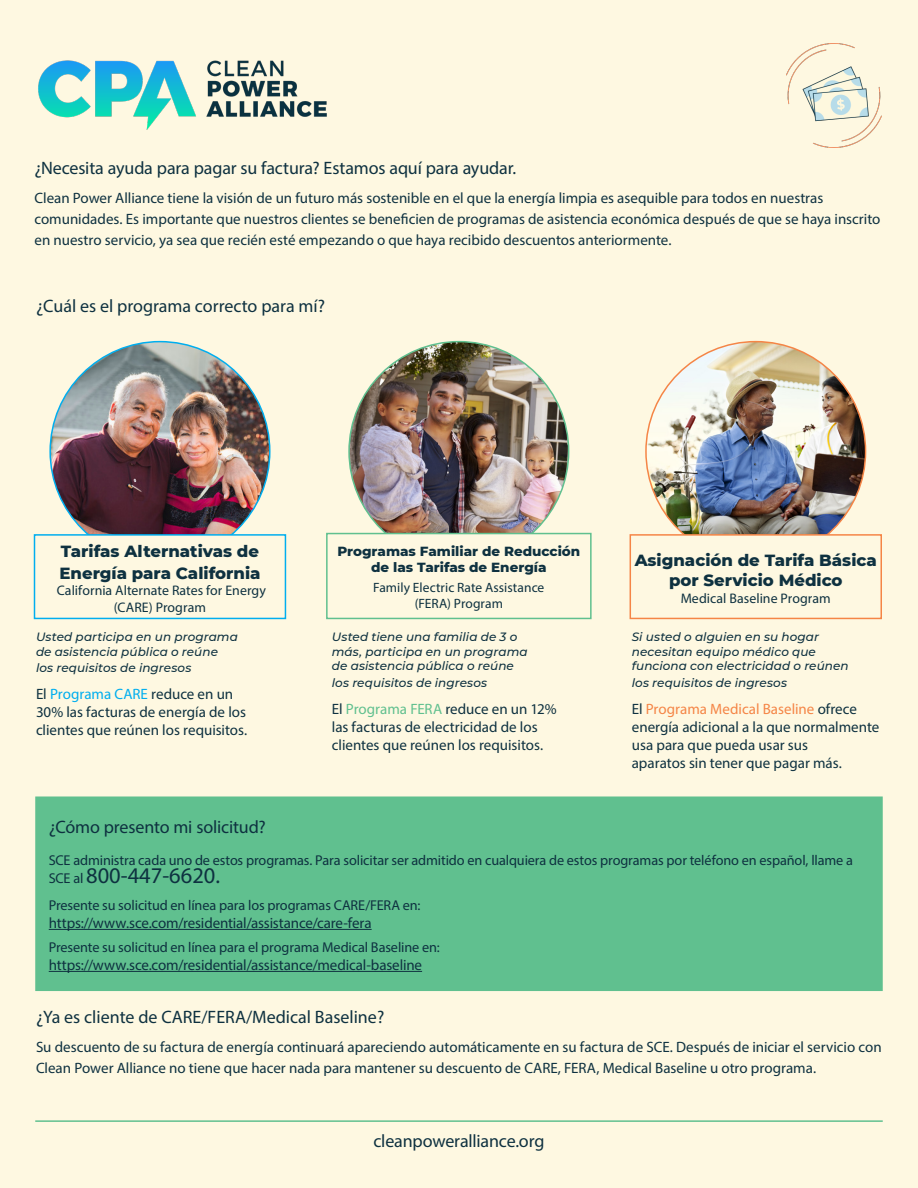
<style>
.page{position:relative;width:918px;height:1188px;background:#fef8e1}
.page>*{position:absolute;margin:0;border:0;box-sizing:border-box;transform-origin:0 0}
.t1{font:22.5px "Myriad Pro";color:#0e3140}
.t2{font:18px "Myriad Pro";letter-spacing:-.005em;color:#0e3140}
.t3{font:800 16.5px/21.6px "Montserrat";color:#0e3140}
.t4{font:15px/18px "Myriad Pro";color:#0e3140}
.t5{font:14.25px "Myriad Pro";letter-spacing:-.01em;color:#0e3140}
.t6{font:13.8px/16.6px "Myriad Pro";color:#0e3140;text-align:center}
.t7{font:800 13.5px/16.2px "Montserrat";color:#0e3140;text-align:center}
.t8{font:13.5px/16.2px "Myriad Pro";color:#0e3140;text-align:center}
.t9{font:italic 500 12px/14.4px "Montserrat";letter-spacing:.005em;color:#0e3140}
.s1{color:#00aeef}
.s2{color:#60c08f}
.s3{color:#f58546}
.s4{font-size:14.25px}
</style>
<div class="page">
<img style="left:646px;top:342px;width:220px;height:192px">
<img style="left:38px;top:61px;width:289px;height:69px">
<img style="left:786px;top:44px;width:96px;height:104px">
<img style="left:50px;top:342px;width:220px;height:219px;border-radius:110px">
<img style="left:349px;top:342px;width:220px;height:219px;border-radius:110px">
<div style="left:34px;top:535px;width:251px;height:83px;background:#fef8e1"></div>
<div style="left:34px;top:534px;width:252px;height:85px;border:2px solid #00aeef"></div>
<div style="left:327px;top:534px;width:264px;height:84px;background:#fef8e1"></div>
<div style="left:326px;top:533px;width:266px;height:86px;border:2px solid #60c08f"></div>
<div style="left:630px;top:534px;width:252px;height:85px;border:2px solid #f58546"></div>
<div style="left:36px;top:797px;width:846px;height:193px;background:#60c08f"></div>
<hr style="left:49px;top:929px;width:323px;height:1px;background:#0e3140">
<hr style="left:49px;top:971px;width:373px;height:1px;background:#0e3140">
<div style="left:35px;top:796px;width:848px;height:195px;border:2px solid #60c08f"></div>
<hr style="left:35px;top:1120px;width:848px;height:2px;background:#60c08f">
<p class="t2" style="left:34px;top:157px;width:483px">¿Necesita ayuda para pagar su factura? Estamos aquí para ayudar.</p>
<p class="t4" style="left:34px;top:187px;width:847px;line-height:21px">Clean Power Alliance tiene la visión de un futuro más sostenible en el que la energía limpia es asequible para todos en nuestras comunidades. Es importante que nuestros clientes se beneficien de programas de asistencia económica después de que se haya inscrito en nuestro servicio, ya sea que recién esté empezando o que haya recibido descuentos anteriormente.</p>
<p class="t2" style="left:36px;top:295px;width:291px">¿Cuál es el programa correcto para mí?</p>
<p class="t3" style="left:59px;top:540px;width:203px">Tarifas Alternativas de<br>Energía para California</p>
<p class="t6" style="left:57px;top:582px;width:211px">California Alternate Rates for Energy (CARE) Program</p>
<p class="t8" style="left:373px;top:579px;width:173px">Family Electric Rate Assistance (FERA) Program</p>
<p class="t7" style="left:337px;top:542px;width:244px">Programas Familiar de Reducción de las Tarifas de Energía</p>
<p class="t9" style="left:36px;top:629px;width:203px">Usted participa en un programa de asistencia pública o reúne</p>
<p class="t9" style="left:36px;top:660px;width:157px">los requisitos de ingresos</p>
<p class="t4" style="left:36px;top:685px;width:213px">El <span class="s1">Programa CARE</span> reduce en un<br>30% las facturas de energía de los clientes que reúnen los requisitos.</p>
<p class="t9" style="left:332px;top:629px;width:197px">Usted tiene una familia de 3 o más, participa en un programa de asistencia pública o reúne</p>
<p class="t9" style="left:332px;top:675px;width:157px">los requisitos de ingresos</p>
<p class="t4" style="left:332px;top:699px;width:226px">El <span class="s2">Programa FERA</span> reduce en un 12% las facturas de electricidad de los clientes que reúnen los requisitos.</p>
<p class="t3" style="left:635px;top:550px;width:244px;line-height:19.8px;text-align:center">Asignación de Tarifa Básica por Servicio Médico</p>
<p class="t6" style="left:681px;top:590px;width:152px">Medical Baseline Program</p>
<p class="t9" style="left:632px;top:629px;width:218px">Si usted o alguien en su hogar necesitan equipo médico que funciona con electricidad o reúnen</p>
<p class="t9" style="left:632px;top:675px;width:157px">los requisitos de ingresos</p>
<p class="t4" style="left:632px;top:699px;width:249px">El <span class="s3">Programa Medical Baseline</span> ofrece energía adicional a la que normalmente usa para que pueda usar sus<br>aparatos sin tener que pagar más.</p>
<p class="t2" style="left:49px;top:816px;width:219px">¿Cómo presento mi solicitud?</p>
<p class="t5" style="left:49px;top:851px;width:806px">SCE administra cada uno de estos programas. Para solicitar ser admitido en cualquiera de estos programas por teléfono en español, llame a</p>
<p class="t1" style="left:49px;top:861px;width:173px"><span class="s4">SCE al</span> 800-447-6620.</p>
<p class="t5" style="left:49px;top:896px;width:373px">Presente su solicitud en línea para los programas CARE/FERA en:</p>
<p class="t4" style="left:49px;top:914px;width:324px">https://www.sce.com/residential/assistance/care-fera</p>
<p class="t5" style="left:49px;top:938px;width:393px">Presente su solicitud en línea para el programa Medical Baseline en:</p>
<p class="t4" style="left:49px;top:956px;width:375px">https://www.sce.com/residential/assistance/medical-baseline</p>
<p class="t2" style="left:36px;top:1006px;width:350px">¿Ya es cliente de CARE/FERA/Medical Baseline?</p>
<p class="t4" style="left:36px;top:1036px;width:847px;line-height:21px">Su descuento de su factura de energía continuará apareciendo automáticamente en su factura de SCE. Después de iniciar el servicio con<br>Clean Power Alliance no tiene que hacer nada para mantener su descuento de CARE, FERA, Medical Baseline u otro programa.</p>
<p class="t2" style="left:373px;top:1130px;width:173px">cleanpoweralliance.org</p>
</div>
